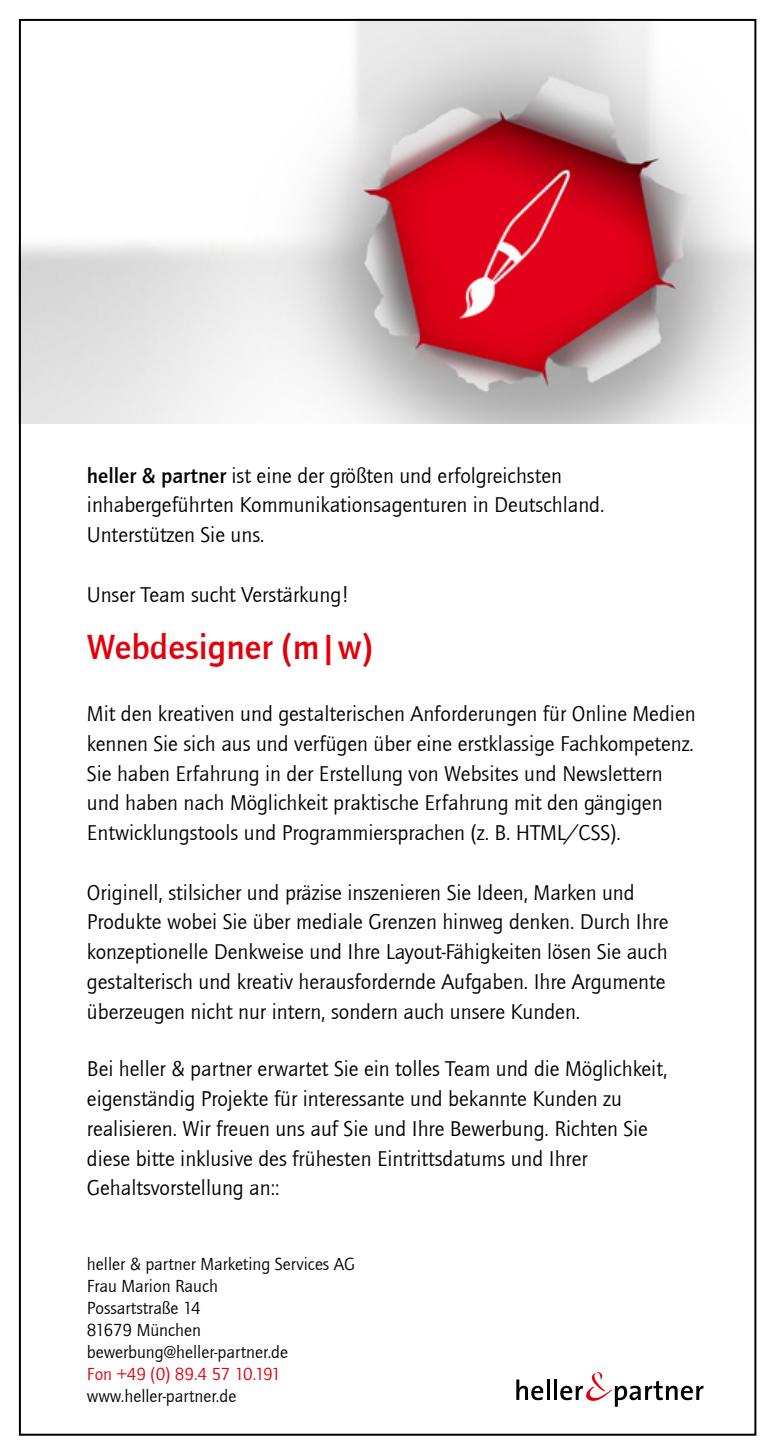
<style>
.page{position:relative;width:778px;height:1456px;background:#fff}
.page>*{position:absolute;margin:0;border:0;box-sizing:border-box;transform-origin:0 0}
.t1{font:700 36px "Quay Itc T";color:#e3000b}
.t2{font:22px/29.8px "Quay Itc T";color:#000}
.t3{font:18px/22px "Quay Itc T";color:#000}
.t4{font:18px "Quay Itc T";letter-spacing:-.015em;color:#e3000b}
.s1{font-weight:700}
</style>
<div class="page">
<img style="left:22px;top:22px;width:731px;height:401px">
<svg style="left:516px;top:1379px;width:27px;height:20px"></svg>
<hr style="left:546px;top:1379px;width:3px;height:20px;background:#000">
<hr style="left:554px;top:1379px;width:3px;height:20px;background:#000">
<svg style="left:560px;top:1371px;width:143px;height:35px"></svg>
<p class="t2" style="left:87px;top:461px;width:519px"><span class="s1">heller &amp; partner</span> ist eine der größten und erfolgreichsten inhabergeführten Kommunikationsagenturen in Deutschland.<br>Unterstützen Sie uns.</p>
<p class="t2" style="left:87px;top:580px;width:263px">Unser Team sucht Verstärkung!</p>
<h1 class="t1" style="left:87px;top:626px;width:287px">Webdesigner (m|w)</h1>
<p class="t2" style="left:87px;top:699px;width:610px">Mit den kreativen und gestalterischen Anforderungen für Online Medien kennen Sie sich aus und verfügen über eine erstklassige Fachkompetenz.<br>Sie haben Erfahrung in der Erstellung von Websites und Newslettern und haben nach Möglichkeit praktische Erfahrung mit den gängigen Entwicklungstools und Programmiersprachen (z. B. HTML/CSS).</p>
<p class="t2" style="left:87px;top:877px;width:583px">Originell, stilsicher und präzise inszenieren Sie Ideen, Marken und Produkte wobei Sie über mediale Grenzen hinweg denken. Durch Ihre konzeptionelle Denkweise und Ihre Layout-Fähigkeiten lösen Sie auch gestalterisch und kreativ herausfordernde Aufgaben. Ihre Argumente überzeugen nicht nur intern, sondern auch unsere Kunden.</p>
<p class="t2" style="left:87px;top:1054px;width:581px">Bei heller &amp; partner erwartet Sie ein tolles Team und die Möglichkeit, eigenständig Projekte für interessante und bekannte Kunden zu realisieren. Wir freuen uns auf Sie und Ihre Bewerbung. Richten Sie diese bitte inklusive des frühesten Eintrittsdatums und Ihrer Gehaltsvorstellung an::</p>
<p class="t3" style="left:87px;top:1253px;width:269px">heller &amp; partner Marketing Services AG<br>Frau Marion Rauch<br>Possartstraße 14<br>81679 München bewerbung@heller-partner.de</p>
<p class="t4" style="left:87px;top:1364px;width:195px">Fon +49 (0) 89.4 57 10.191</p>
<p class="t3" style="left:87px;top:1385px;width:151px">www.heller-partner.de</p>
</div>
